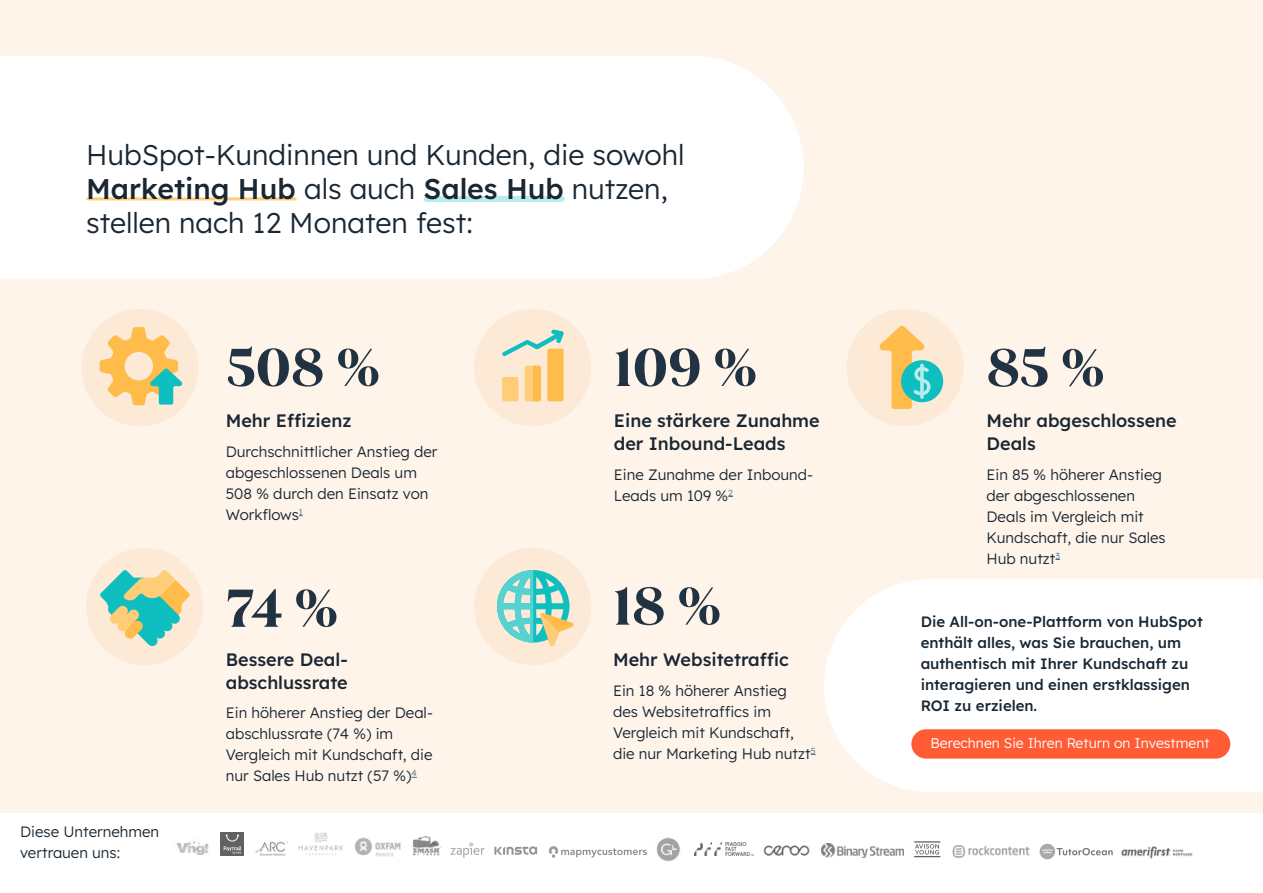
<style>
.page{position:relative;width:1263px;height:893px;background:#fff}
.page>*{position:absolute;margin:0;border:0;box-sizing:border-box;transform-origin:0 0}
.t1{font:700 55.5px "Queens";color:#213343}
.t2{font:300 28.5px/34.2px "Lexend Deca";color:#192733}
.t3{font:500 18px/22.8px "Lexend Deca";color:#192733}
.t4{font:300 15px/21px "Lexend Deca";color:#192733}
.t5{font:500 15px/21px "Lexend Deca";color:#192733}
.t6{font:300 13.95px "Lexend Deca";color:#fff}
.s1{font-weight:500}
</style>
<div class="page">
<div style="left:0;top:0;width:1263px;height:812px;background:#fef4ea"></div>
<div style="left:474px;top:548px;width:117px;height:117px;background:#fcead7;border-radius:50%"></div>
<svg style="left:497px;top:570px;width:76px;height:76px"></svg>
<div style="left:86px;top:548px;width:117px;height:117px;background:#fcead7;border-radius:50%"></div>
<svg style="left:100px;top:570px;width:90px;height:76px"></svg>
<div style="left:846px;top:309px;width:118px;height:117px;background:#fcead7;border-radius:50%"></div>
<div style="left:901px;top:360px;width:42px;height:42px;background:#0fbfbf;border-radius:50%"></div>
<svg style="left:879px;top:325px;width:52px;height:84px"></svg>
<div style="left:474px;top:309px;width:117px;height:117px;background:#fcead7;border-radius:50%"></div>
<div style="left:502px;top:377px;width:16px;height:24px;background:#ffcd78;border-radius:2px"></div>
<div style="left:525px;top:366px;width:16px;height:35px;background:#ffcd78;border-radius:2px"></div>
<div style="left:547px;top:349px;width:17px;height:52px;background:#ffbc4b;border-radius:2px"></div>
<svg style="left:533px;top:366px;width:8px;height:35px"></svg>
<svg style="left:502px;top:330px;width:62px;height:26px"></svg>
<div style="left:81px;top:309px;width:118px;height:117px;background:#fcead7;border-radius:50%"></div>
<svg style="left:100px;top:327px;width:82px;height:78px"></svg>
<div style="left:0;top:56px;width:804px;height:223px;background:#fff"></div>
<div style="left:824px;top:579px;width:439px;height:213px;background:#fff"></div>
<hr style="left:88px;top:197px;width:206px;height:3px;background:#ffcd78">
<svg style="left:97px;top:197px;width:198px;height:3px"></svg>
<div style="left:426px;top:196px;width:135px;height:6px;background:#b7ecec"></div>
<div style="left:911px;top:729px;width:319px;height:30px;background:#ff5c35;border-radius:15px"></div>
<h2 class="t2" style="left:86px;top:136px;width:600px">HubSpot-Kundinnen und Kunden, die sowohl<br><span class="s1">Marketing Hub</span> als auch <span class="s1">Sales Hub</span> nutzen, stellen nach 12 Monaten fest:</h2>
<p class="t4" style="left:20px;top:820px;width:141px">Diese Unternehmen vertrauen uns:</p>
<h1 class="t1" style="left:226px;top:332px;width:156px">508 %</h1>
<p class="t3" style="left:226px;top:408px;width:127px">Mehr Effizienz</p>
<p class="t4" style="left:226px;top:440px;width:213px">Durchschnittlicher Anstieg der abgeschlossenen Deals um<br>508 % durch den Einsatz von<br>Workflows<sup>1</sup></p>
<h1 class="t1" style="left:226px;top:573px;width:114px">74 %</h1>
<p class="t3" style="left:226px;top:647px;width:124px">Bessere Deal&shy;abschlussrate</p>
<p class="t4" style="left:226px;top:702px;width:208px">Ein höherer Anstieg der Deal&shy;abschlussrate (74 %) im<br>Vergleich mit Kundschaft, die nur Sales Hub nutzt (57 %)<sup>4</sup></p>
<h1 class="t1" style="left:614px;top:332px;width:145px">109 %</h1>
<p class="t3" style="left:614px;top:408px;width:207px">Eine stärkere Zunahme der Inbound-Leads</p>
<p class="t4" style="left:614px;top:463px;width:201px">Eine Zunahme der Inbound-<br>Leads um 109 %<sup>2</sup></p>
<h1 class="t1" style="left:613px;top:571px;width:109px">18 %</h1>
<p class="t3" style="left:613px;top:647px;width:177px">Mehr Websitetraffic</p>
<p class="t4" style="left:613px;top:679px;width:204px">Ein 18 % höherer Anstieg<br>des Websitetraffics im<br>Vergleich mit Kundschaft, die nur Marketing Hub nutzt<sup>5</sup></p>
<h1 class="t1" style="left:986px;top:332px;width:119px">85 %</h1>
<p class="t3" style="left:986px;top:408px;width:192px">Mehr abgeschlossene<br>Deals</p>
<p class="t4" style="left:986px;top:463px;width:181px">Ein 85 % höherer Anstieg der abgeschlossenen<br>Deals im Vergleich mit<br>Kundschaft, die nur Sales<br>Hub nutzt<sup>3</sup></p>
<p class="t5" style="left:921px;top:610px;width:284px">Die All-on-one-Plattform von HubSpot enthält alles, was Sie brauchen, um authentisch mit Ihrer Kundschaft zu interagieren und einen erstklassigen ROI zu erzielen.</p>
<p class="t6" style="left:930px;top:733px;width:281px">Berechnen Sie Ihren Return on Investment</p>
</div>
